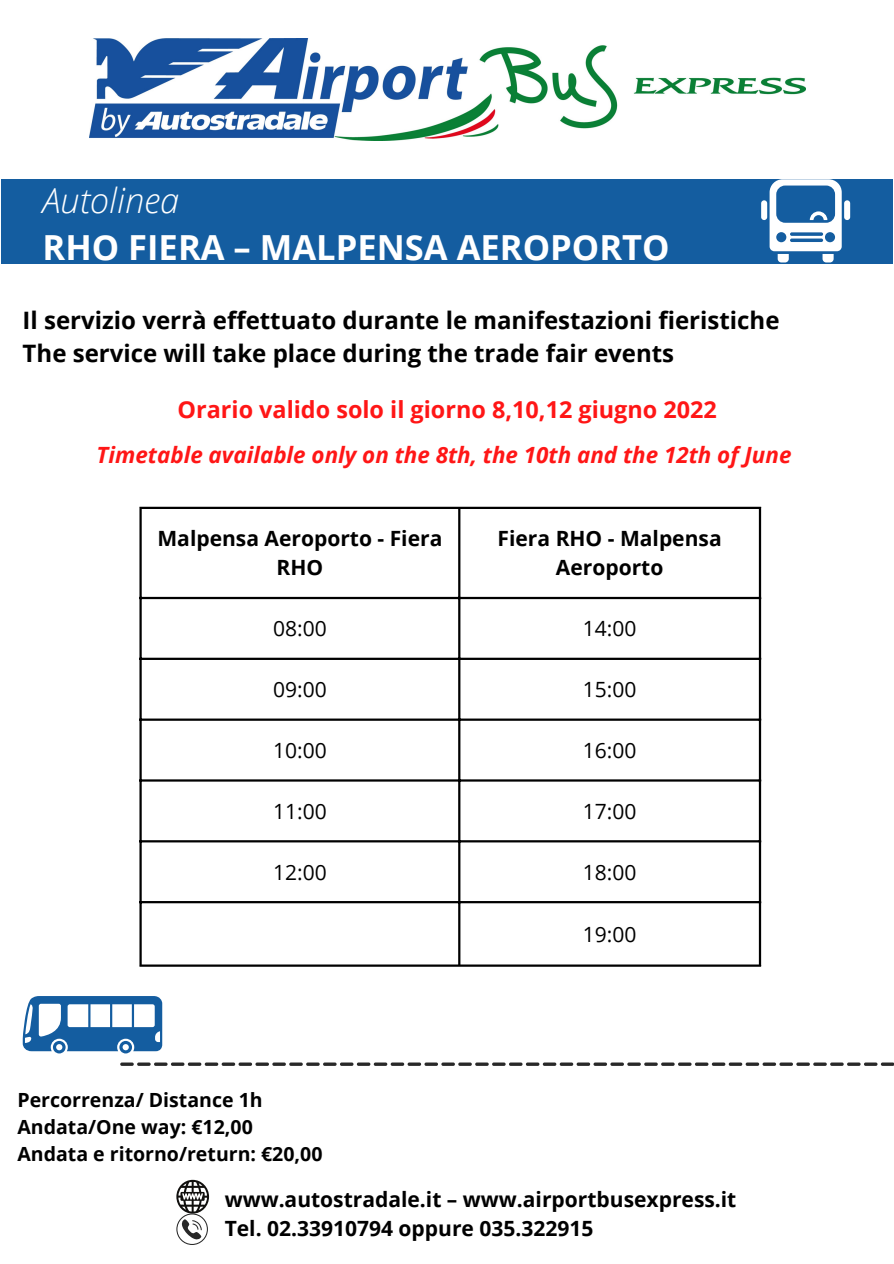
<style>
.page{position:relative;width:894px;height:1264px;background:#fff}
.page>*{position:absolute;margin:0;border:0;box-sizing:border-box;transform-origin:0 0}
.t1{font:700 34.5px "Open Sans";color:#fff}
.t2{font:italic 300 34.5px "Open Sans";color:#fff}
.t3{font:700 24px "Open Sans";color:#000}
.t4{font:700 23.4px "Open Sans";color:#ff1616}
.t5{font:italic 700 22.35px "Open Sans";color:#ff1616}
.t6{font:700 21px/29.2px "Open Sans";color:#000;text-align:center}
.t7{font:21px "Open Sans";color:#000}
.t8{font:700 19.5px "Open Sans";color:#000}
</style>
<div class="page">
<img style="left:89px;top:39px;width:715px;height:101px">
<div style="left:1px;top:179px;width:891px;height:85px;background:#145da0"></div>
<svg style="left:176px;top:1179px;width:33px;height:65px"></svg>
<svg style="left:769px;top:179px;width:72px;height:83px"></svg>
<div style="left:761px;top:200px;width:6px;height:20px;background:#fff;border-radius:3px"></div>
<svg style="left:843px;top:200px;width:6px;height:20px"></svg>
<svg style="left:120px;top:1062px;width:773px;height:3px"></svg>
<svg style="left:23px;top:996px;width:139px;height:57px"></svg>
<hr style="left:139px;top:509px;width:3px;height:455px;background:#000">
<hr style="left:458px;top:509px;width:2px;height:455px;background:#000">
<hr style="left:758px;top:509px;width:2px;height:455px;background:#000">
<hr style="left:139px;top:507px;width:621px;height:2px;background:#000">
<hr style="left:139px;top:597px;width:621px;height:2px;background:#000">
<hr style="left:139px;top:657px;width:621px;height:3px;background:#000">
<hr style="left:139px;top:718px;width:621px;height:2px;background:#000">
<hr style="left:139px;top:779px;width:621px;height:2px;background:#000">
<hr style="left:139px;top:840px;width:621px;height:2px;background:#000">
<hr style="left:139px;top:901px;width:621px;height:2px;background:#000">
<hr style="left:139px;top:964px;width:621px;height:2px;background:#000">
<p class="t2" style="left:43px;top:176px;width:138px">Autolinea</p>
<p class="t1" style="left:43px;top:223px;width:628px">RHO FIERA – MALPENSA AEROPORTO</p>
<p class="t3" style="left:23px;top:304px;width:758px">Il servizio verrà effettuato durante le manifestazioni fieristiche</p>
<p class="t3" style="left:23px;top:336px;width:653px">The service will take place during the trade fair events</p>
<p class="t4" style="left:177px;top:393px;width:540px">Orario valido solo il giorno 8,10,12 giugno 2022</p>
<p class="t5" style="left:97px;top:439px;width:696px">Timetable available only on the 8th, the 10th and the 12th of June</p>
<p class="t6" style="left:157px;top:523px;width:286px">Malpensa Aeroporto - Fiera<br>RHO</p>
<p class="t6" style="left:497px;top:523px;width:225px">Fiera RHO - Malpensa<br>Aeroporto</p>
<p class="t7" style="left:273px;top:614px;width:55px">08:00</p>
<p class="t7" style="left:582px;top:614px;width:55px">14:00</p>
<p class="t7" style="left:273px;top:674px;width:55px">09:00</p>
<p class="t7" style="left:582px;top:674px;width:55px">15:00</p>
<p class="t7" style="left:273px;top:735px;width:55px">10:00</p>
<p class="t7" style="left:582px;top:735px;width:55px">16:00</p>
<p class="t7" style="left:273px;top:796px;width:55px">11:00</p>
<p class="t7" style="left:582px;top:796px;width:55px">17:00</p>
<p class="t7" style="left:273px;top:857px;width:55px">12:00</p>
<p class="t7" style="left:582px;top:857px;width:55px">18:00</p>
<p class="t7" style="left:582px;top:919px;width:55px">19:00</p>
<p class="t8" style="left:17px;top:1086px;width:247px">Percorrenza/ Distance 1h</p>
<p class="t8" style="left:17px;top:1113px;width:237px">Andata/One way: €12,00</p>
<p class="t8" style="left:17px;top:1140px;width:306px">Andata e ritorno/return: €20,00</p>
<p class="t6" style="left:224px;top:1183px;width:513px">www.autostradale.it – www.airportbusexpress.it</p>
<p class="t6" style="left:224px;top:1213px;width:370px">Tel. 02.33910794 oppure 035.322915</p>
</div>
